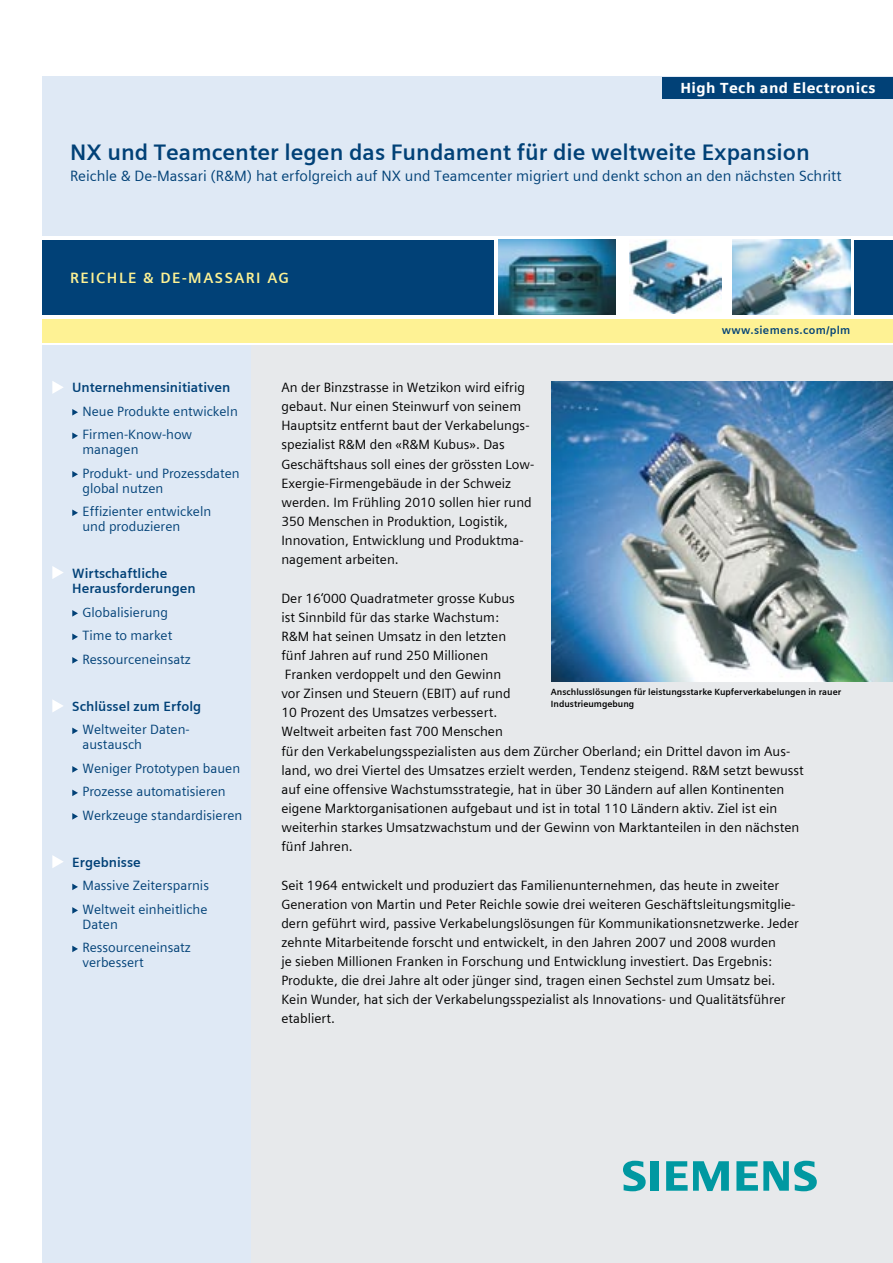
<style>
.page{position:relative;width:893px;height:1263px;background:#fff}
.page>*{position:absolute;margin:0;border:0;box-sizing:border-box;transform-origin:0 0}
.t1{font:700 22.5px "Siemens Sans";color:#014177}
.t2{font:15px "Siemens Sans";color:#014177}
.t3{font:700 15px "Siemens Sans";letter-spacing:.1em;color:#fef294}
.t4{font:900 14.7px "Siemens Sans";letter-spacing:.03em;color:#fff}
.t5{font:13.5px/19.2px "Siemens Sans";color:#000}
.t6{font:13.5px/23.5px "Siemens Sans";color:#014177}
.t7{font:700 13.5px/15px "Siemens Sans";color:#014177}
.t8{font:700 11.25px "Siemens Sans";letter-spacing:.03em;color:#014177}
.t9{font:700 9px/12px "Siemens Sans";color:#000}
</style>
<div class="page">
<div style="left:43px;top:345px;width:850px;height:918px;background:#e7e9eb"></div>
<div style="left:43px;top:77px;width:850px;height:159px;background:#dfe9f5"></div>
<div style="left:43px;top:240px;width:451px;height:74px;background:#014177"></div>
<div style="left:854px;top:240px;width:39px;height:74px;background:#014177"></div>
<div style="left:43px;top:319px;width:850px;height:24px;background:#fef294"></div>
<div style="left:43px;top:345px;width:208px;height:918px;background:#dfe9f5"></div>
<svg style="left:623px;top:1161px;width:23px;height:30px"></svg>
<div style="left:650px;top:1161px;width:9px;height:30px;background:#0098a1"></div>
<svg style="left:666px;top:1161px;width:63px;height:30px"></svg>
<svg style="left:736px;top:1161px;width:81px;height:30px"></svg>
<div style="left:663px;top:77px;width:230px;height:21px;background:#014177"></div>
<img style="left:498px;top:240px;width:117px;height:74px">
<img style="left:733px;top:240px;width:117px;height:74px">
<img style="left:552px;top:382px;width:341px;height:299px">
<img style="left:629px;top:240px;width:93px;height:74px">
<svg style="left:72px;top:409px;width:6px;height:7px"></svg>
<svg style="left:72px;top:432px;width:6px;height:7px"></svg>
<svg style="left:72px;top:471px;width:6px;height:7px"></svg>
<svg style="left:72px;top:509px;width:6px;height:7px"></svg>
<svg style="left:72px;top:610px;width:6px;height:7px"></svg>
<svg style="left:72px;top:633px;width:6px;height:7px"></svg>
<svg style="left:72px;top:657px;width:6px;height:7px"></svg>
<svg style="left:72px;top:727px;width:6px;height:7px"></svg>
<svg style="left:72px;top:766px;width:6px;height:7px"></svg>
<svg style="left:72px;top:789px;width:6px;height:7px"></svg>
<svg style="left:72px;top:813px;width:6px;height:7px"></svg>
<svg style="left:72px;top:883px;width:6px;height:7px"></svg>
<svg style="left:72px;top:907px;width:6px;height:7px"></svg>
<svg style="left:72px;top:945px;width:6px;height:7px"></svg>
<svg style="left:52px;top:381px;width:11px;height:13px"></svg>
<svg style="left:52px;top:566px;width:11px;height:13px"></svg>
<svg style="left:52px;top:855px;width:11px;height:13px"></svg>
<svg style="left:52px;top:700px;width:11px;height:12px"></svg>
<p class="t4" style="left:680px;top:79px;width:197px">High Tech and Electronics</p>
<h1 class="t1" style="left:70px;top:139px;width:741px">NX und Teamcenter legen das Fundament für die weltweite Expansion</h1>
<p class="t2" style="left:70px;top:167px;width:773px">Reichle &amp; De-Massari (R&amp;M) hat erfolgreich auf NX und Teamcenter migriert und denkt schon an den nächsten Schritt</p>
<p class="t3" style="left:70px;top:269px;width:221px">REICHLE &amp; DE-MASSARI AG</p>
<p class="t8" style="left:722px;top:324px;width:130px">www.siemens.com/plm</p>
<p class="t7" style="left:72px;top:380px;width:160px">Unternehmensinitiativen</p>
<p class="t6" style="left:83px;top:399px;width:157px">Neue Produkte entwickeln<br>Firmen-Know-how</p>
<p class="t6" style="left:83px;top:438px;width:159px">managen<br>Produkt- und Prozessdaten</p>
<p class="t6" style="left:83px;top:476px;width:130px">global nutzen<br>Effizienter entwickeln</p>
<p class="t6" style="left:83px;top:515px;width:99px">und produzieren</p>
<p class="t7" style="left:72px;top:566px;width:125px">Wirtschaftliche<br>Herausforderungen</p>
<p class="t6" style="left:83px;top:600px;width:110px">Globalisierung<br>Time to market<br>Ressourceneinsatz</p>
<p class="t7" style="left:72px;top:698px;width:131px">Schlüssel zum Erfolg</p>
<p class="t6" style="left:83px;top:722px;width:109px;line-height:15px">Weltweiter Daten&shy;austausch</p>
<p class="t6" style="left:83px;top:756px;width:161px">Weniger Prototypen bauen<br>Prozesse automatisieren<br>Werkzeuge standardisieren</p>
<p class="t7" style="left:72px;top:854px;width:70px">Ergebnisse</p>
<p class="t6" style="left:83px;top:874px;width:128px">Massive Zeitersparnis<br>Weltweit einheitliche</p>
<p class="t6" style="left:83px;top:912px;width:110px">Daten<br>Ressourceneinsatz</p>
<p class="t6" style="left:83px;top:951px;width:63px">verbessert</p>
<p class="t5" style="left:281px;top:378px;width:254px">An der Binzstrasse in Wetzikon wird eifrig gebaut. Nur einen Steinwurf von seinem Hauptsitz entfernt baut der Verkabelungs&shy;spezialist R&amp;M den «R&amp;M Kubus». Das Geschäftshaus soll eines der grössten Low-Exergie-Firmengebäude in der Schweiz werden. Im Frühling 2010 sollen hier rund 350 Menschen in Produktion, Logistik, Innovation, Entwicklung und Produktma&shy;nagement arbeiten.</p>
<p class="t5" style="left:281px;top:588px;width:524px">Der 16‘000 Quadratmeter grosse Kubus<br>ist Sinnbild für das starke Wachstum:<br>R&amp;M hat seinen Umsatz in den letzten<br>fünf Jahren auf rund 250 Millionen<br>Franken verdoppelt und den Gewinn<br>vor Zinsen und Steuern (EBIT) auf rund<br>10 Prozent des Umsatzes verbessert.<br>Weltweit arbeiten fast 700 Menschen<br>für den Verkabelungsspezialisten aus dem Zürcher Oberland; ein Drittel davon im Aus&shy;land, wo drei Viertel des Umsatzes erzielt werden, Tendenz steigend. R&amp;M setzt bewusst auf eine offensive Wachstumsstrategie, hat in über 30 Ländern auf allen Kontinenten eigene Marktorganisationen aufgebaut und ist in total 110 Ländern aktiv. Ziel ist ein weiterhin starkes Umsatzwachstum und der Gewinn von Marktanteilen in den nächsten fünf Jahren.</p>
<p class="t5" style="left:281px;top:875px;width:519px">Seit 1964 entwickelt und produziert das Familienunternehmen, das heute in zweiter Generation von Martin und Peter Reichle sowie drei weiteren Geschäftsleitungsmitglie&shy;dern geführt wird, passive Verkabelungslösungen für Kommunikationsnetzwerke. Jeder zehnte Mitarbeitende forscht und entwickelt, in den Jahren 2007 und 2008 wurden<br>je sieben Millionen Franken in Forschung und Entwicklung investiert. Das Ergebnis:<br>Produkte, die drei Jahre alt oder jünger sind, tragen einen Sechstel zum Umsatz bei.<br>Kein Wunder, hat sich der Verkabelungsspezialist als Innovations- und Qualitätsführer etabliert.</p>
<p class="t9" style="left:551px;top:686px;width:292px">Anschlusslösungen für leistungsstarke Kupferverkabelungen in rauer<br>Industrieumgebung</p>
</div>
